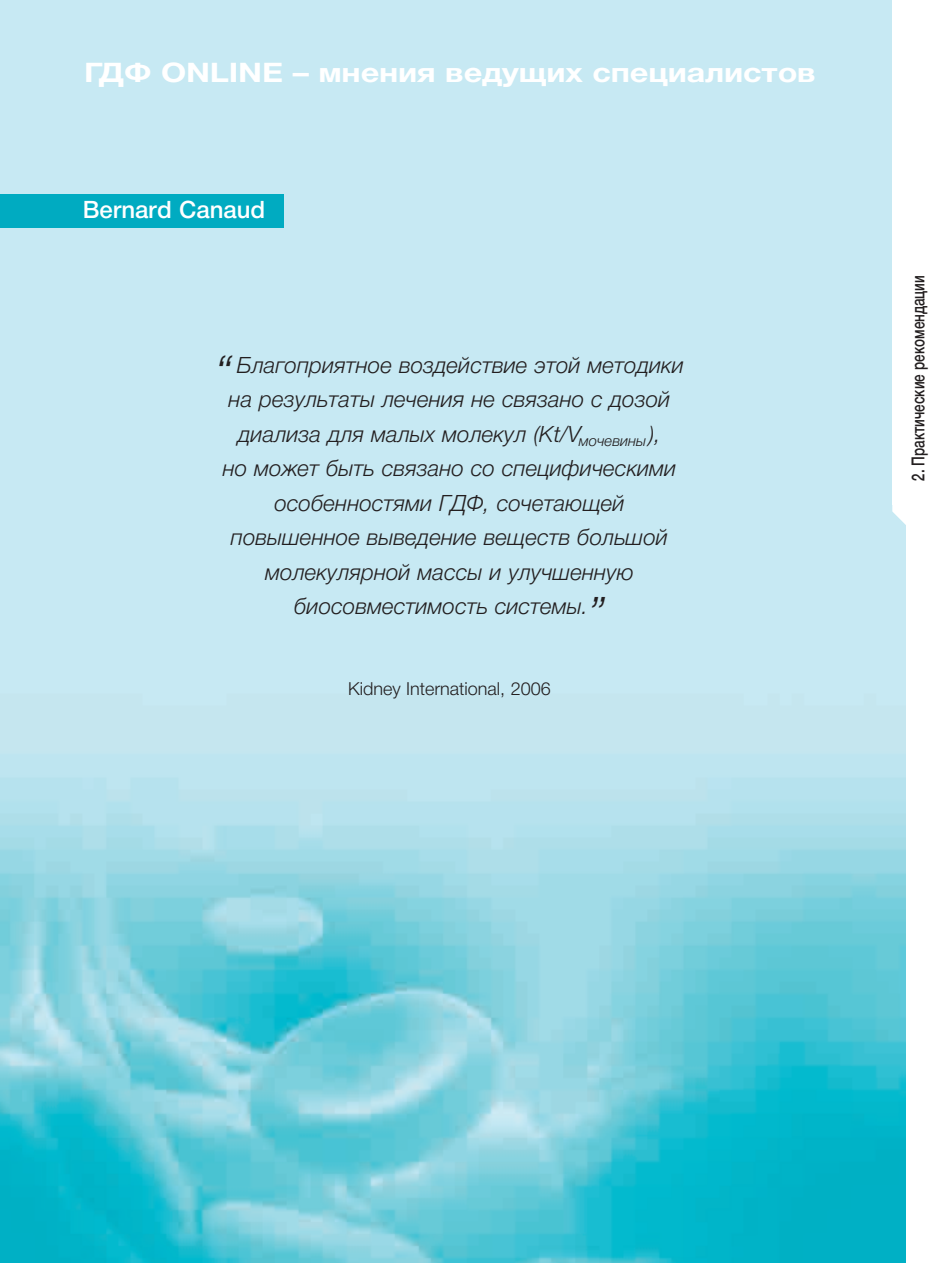
<style>
.page{position:relative;width:948px;height:1263px;background:#fff}
.page>*{position:absolute;margin:0;border:0;box-sizing:border-box;transform-origin:0 0}
.t1{font:700 27px "Helvetica Neue LTCYR";letter-spacing:-.005em;color:#fff;scale:1.2 1}
.t2{font:500 24px "Helvetica Neue LTCYR";color:#fff}
.t3{font:italic 300 22.5px/34.5px "Helvetica Neue LTCYR";color:#231f20;text-align:center}
.t4{font:500 18px "Helvetica Neue LTCYR";color:#231f20;scale:.75 1}
.t5{font:300 18px "Helvetica Neue LTCYR";color:#231f20}
.s1{font-size:45px}
</style>
<div class="page">
<img style="left:0;top:0;width:905px;height:1263px">
<div style="left:0;top:195px;width:284px;height:33px;background:#00abc1"></div>
<div style="left:892px;top:252px;width:55px;height:252px;background:#fff"></div>
<div style="left:892px;top:0;width:55px;height:269px;background:#fff"></div>
<svg style="left:892px;top:504px;width:14px;height:63px"></svg>
<p class="t1" style="left:84px;top:63px;width:611px">ГДФ ONLINE – мнения ведущих специалистов</p>
<p class="t2" style="left:83px;top:201px;width:184px">Bernard Canaud</p>
<p class="t3" style="left:215px;top:350px;width:470px"><span class="s1">“</span> Благоприятное воздействие этой методики на результаты лечения не связано с дозой диализа для малых молекул (Kt/V<sub>мочевины</sub>),<br>но может быть связано со специфическими особенностями ГДФ, сочетающей повышенное выведение веществ большой молекулярной массы и улучшенную биосовместимость системы.<span class="s1">”</span></p>
<p class="t5" style="left:348px;top:682px;width:204px">Kidney International, 2006</p>
<p class="t4" style="left:911px;top:481px;width:276px;rotate:-90deg">2. Практические рекомендации</p>
</div>
